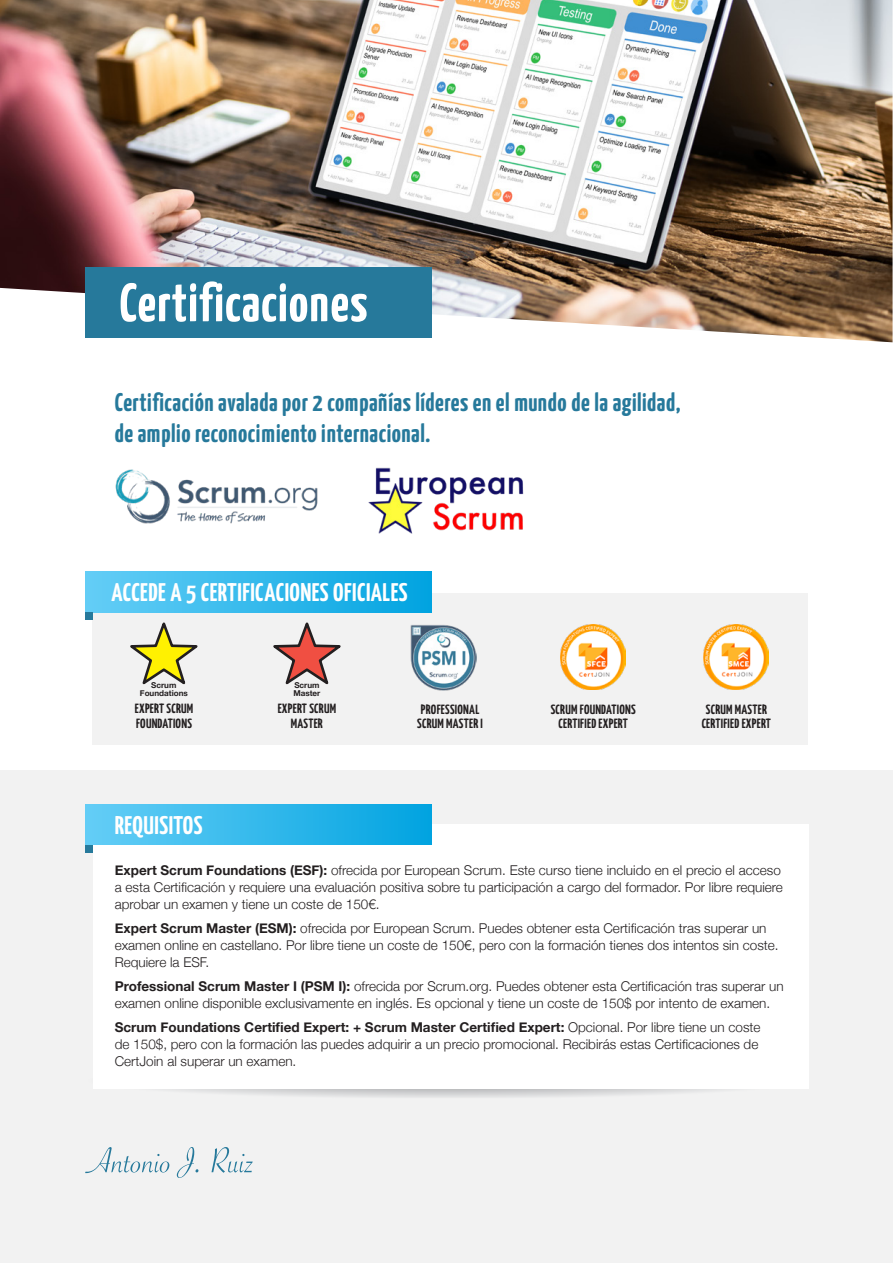
<style>
.page{position:relative;width:893px;height:1263px;background:#fff}
.page>*{position:absolute;margin:0;border:0;box-sizing:border-box;transform-origin:0 0}
.t1{font:700 54px "Yanone Kaffeesatz";letter-spacing:.02em;color:#fff}
.t2{font:700 25.5px "Yanone Kaffeesatz";letter-spacing:.02em;color:#26799b}
.t3{font:700 25.5px "Yanone Kaffeesatz";letter-spacing:.02em;color:#fff}
.t4{font:300 13.5px/17.2px "Helvetica Neue";color:#231f20}
.t5{font:700 13.35px "Yanone Kaffeesatz";letter-spacing:.02em;color:#231f20}
.t6{font:700 8.1px "Helvetica Neue";color:#231f20}
.s1{font-weight:700}
</style>
<div class="page">
<div style="left:0;top:770px;width:893px;height:493px;background:#f2f2f2"></div>
<svg style="left:85px;top:1147px;width:168px;height:31px"></svg>
<img style="left:0;top:0;width:892px;height:342px">
<div style="left:85px;top:267px;width:347px;height:70px;background:#26799b"></div>
<img style="left:368px;top:467px;width:156px;height:66px">
<img style="left:115px;top:469px;width:203px;height:55px">
<div style="left:93px;top:593px;width:715px;height:152px;background:#f2f2f2"></div>
<div style="left:85px;top:572px;width:347px;height:40px;background:linear-gradient(to right,#66cef7,#02a4e0)"></div>
<div style="left:85px;top:612px;width:8px;height:7px;background:#26799b"></div>
<div style="left:93px;top:825px;width:715px;height:264px;background:#fff"></div>
<div style="left:85px;top:804px;width:347px;height:41px;background:linear-gradient(to right,#66cef7,#02a4e0)"></div>
<div style="left:85px;top:845px;width:8px;height:7px;background:#26799b"></div>
<svg style="left:130px;top:622px;width:68px;height:63px"></svg>
<img style="left:411px;top:625px;width:65px;height:66px">
<svg style="left:273px;top:622px;width:68px;height:63px"></svg>
<img style="left:561px;top:625px;width:65px;height:65px">
<img style="left:704px;top:625px;width:65px;height:65px">
<p class="t1" style="left:120px;top:264px;width:249px">Certificaciones</p>
<p class="t2" style="left:115px;top:384px;width:567px">Certificación avalada por 2 compañías líderes en el mundo de la agilidad,</p>
<p class="t2" style="left:115px;top:415px;width:317px">de amplio reconocimiento internacional.</p>
<p class="t3" style="left:111px;top:574px;width:298px">ACCEDE A 5 CERTIFICACIONES OFICIALES</p>
<p class="t6" style="left:151px;top:679px;width:27px">Scrum</p>
<p class="t6" style="left:140px;top:687px;width:50px">Foundations</p>
<p class="t5" style="left:135px;top:699px;width:60px">EXPERT SCRUM</p>
<p class="t5" style="left:136px;top:714px;width:57px">FOUNDATIONS</p>
<p class="t3" style="left:115px;top:807px;width:89px">REQUISITOS</p>
<p class="t6" style="left:294px;top:679px;width:27px">Scrum</p>
<p class="t6" style="left:293px;top:687px;width:28px">Master</p>
<p class="t5" style="left:278px;top:699px;width:60px">EXPERT SCRUM</p>
<p class="t5" style="left:291px;top:714px;width:33px">MASTER</p>
<p class="t5" style="left:421px;top:699px;width:60px">PROFESSIONAL</p>
<p class="t5" style="left:417px;top:714px;width:67px">SCRUM MASTER I</p>
<p class="t5" style="left:551px;top:699px;width:86px">SCRUM FOUNDATIONS</p>
<p class="t5" style="left:559px;top:714px;width:71px">CERTIFIED EXPERT</p>
<p class="t5" style="left:706px;top:699px;width:63px">SCRUM MASTER</p>
<p class="t5" style="left:702px;top:714px;width:71px">CERTIFIED EXPERT</p>
<p class="t4" style="left:115px;top:860px;width:670px"><span class="s1">Expert Scrum Foundations (ESF):</span> ofrecida por European Scrum. Este curso tiene incluido en el precio el acceso a esta Certificación y requiere una evaluación positiva sobre tu participación a cargo del formador. Por libre requiere aprobar un examen y tiene un coste de 150€.</p>
<p class="t4" style="left:115px;top:918px;width:665px"><span class="s1">Expert Scrum Master (ESM):</span> ofrecida por European Scrum. Puedes obtener esta Certificación tras superar un examen online en castellano. Por libre tiene un coste de 150€, pero con la formación tienes dos intentos sin coste.<br>Requiere la ESF.</p>
<p class="t4" style="left:115px;top:977px;width:670px"><span class="s1">Professional Scrum Master I (PSM I):</span> ofrecida por Scrum.org. Puedes obtener esta Certificación tras superar un examen online disponible exclusivamente en inglés. Es opcional y tiene un coste de 150$ por intento de examen.</p>
<p class="t4" style="left:115px;top:1017px;width:647px"><span class="s1">Scrum Foundations Certified Expert: + Scrum Master Certified Expert:</span> Opcional. Por libre tiene un coste de 150$, pero con la formación las puedes adquirir a un precio promocional. Recibirás estas Certificaciones de<br>CertJoin al superar un examen.</p>
</div>
